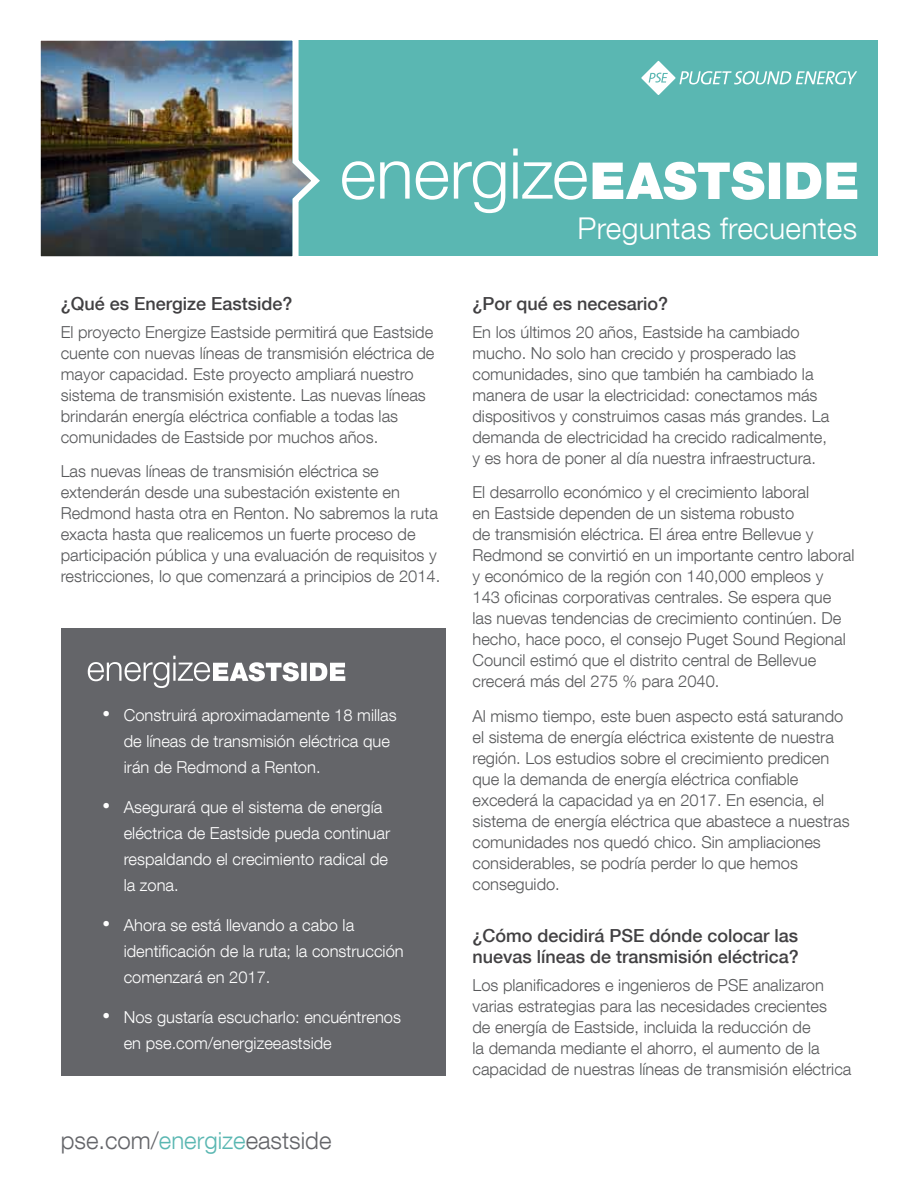
<style>
.page{position:relative;width:918px;height:1188px;background:#fff}
.page>*{position:absolute;margin:0;border:0;box-sizing:border-box;transform-origin:0 0}
.t1{font:300 30px "Helvetica Neue LT Com";letter-spacing:.01em;color:#fff}
.t2{font:300 24px "Helvetica Neue LT Com";color:#646569}
.t3{font:500 18px/21px "Helvetica Neue LT Com";color:#414042}
.t4{font:300 16.5px/21px "Helvetica Neue LT Com";color:#58595b}
.t5{font:300 16.5px/26.1px "Helvetica Neue LT Com";color:#fff}
.s1{font-family:"Akzidenz Grotesk BE";font-weight:400;font-size:21px}
.s2{color:#5ab7b2}
</style>
<div class="page">
<div style="left:165px;top:40px;width:713px;height:216px;background:#5ab7b2"></div>
<svg style="left:593px;top:162px;width:264px;height:38px"></svg>
<svg style="left:342px;top:148px;width:245px;height:65px"></svg>
<svg style="left:641px;top:61px;width:216px;height:34px"></svg>
<img style="left:40px;top:40px;width:280px;height:217px">
<div style="left:61px;top:629px;width:385px;height:447px;background:#646569"></div>
<svg style="left:88px;top:656px;width:257px;height:32px"></svg>
<p class="t3" style="left:61px;top:293px;width:233px">¿Qué es Energize Eastside?</p>
<p class="t4" style="left:61px;top:321px;width:375px">El proyecto Energize Eastside permitirá que Eastside cuente con nuevas líneas de transmisión eléctrica de mayor capacidad. Este proyecto ampliará nuestro sistema de transmisión existente. Las nuevas líneas brindarán energía eléctrica confiable a todas las comunidades de Eastside por muchos años.</p>
<p class="t4" style="left:61px;top:460px;width:381px">Las nuevas líneas de transmisión eléctrica se extenderán desde una subestación existente en Redmond hasta otra en Renton. No sabremos la ruta exacta hasta que realicemos un fuerte proceso de participación pública y una evaluación de requisitos y restricciones, lo que comenzará a principios de 2014.</p>
<p class="t5" style="left:124px;top:702px;width:274px;text-indent:-21px"><span class="s1">•</span> Construirá aproximadamente 18 millas de líneas de transmisión eléctrica que irán de Redmond a Renton.</p>
<p class="t5" style="left:124px;top:793px;width:268px;text-indent:-21px"><span class="s1">•</span> Asegurará que el sistema de energía eléctrica de Eastside pueda continuar respaldando el crecimiento radical de la zona.</p>
<p class="t5" style="left:124px;top:912px;width:281px;text-indent:-21px"><span class="s1">•</span> Ahora se está llevando a cabo la identificación de la ruta; la construcción comenzará en 2017.</p>
<p class="t5" style="left:124px;top:1003px;width:279px;text-indent:-21px"><span class="s1">•</span> Nos gustaría escucharlo: encuéntrenos en pse.com/energizeeastside</p>
<h2 class="t2" style="left:61px;top:1126px;width:272px">pse.com/<span class="s2">energize</span>eastside</h2>
<h1 class="t1" style="left:578px;top:210px;width:281px">Preguntas frecuentes</h1>
<p class="t3" style="left:472px;top:293px;width:197px">¿Por qué es necesario?</p>
<p class="t4" style="left:472px;top:321px;width:358px">En los últimos 20 años, Eastside ha cambiado mucho. No solo han crecido y prosperado las comunidades, sino que también ha cambiado la manera de usar la electricidad: conectamos más dispositivos y construimos casas más grandes. La demanda de electricidad ha crecido radicalmente, y es hora de poner al día nuestra infraestructura.</p>
<p class="t4" style="left:472px;top:481px;width:384px">El desarrollo económico y el crecimiento laboral<br>en Eastside dependen de un sistema robusto<br>de transmisión eléctrica. El área entre Bellevue y Redmond se convirtió en un importante centro laboral y económico de la región con 140,000 empleos y 143 oficinas corporativas centrales. Se espera que las nuevas tendencias de crecimiento continúen. De hecho, hace poco, el consejo Puget Sound Regional Council estimó que el distrito central de Bellevue crecerá más del 275 % para 2040.</p>
<p class="t4" style="left:472px;top:705px;width:379px">Al mismo tiempo, este buen aspecto está saturando el sistema de energía eléctrica existente de nuestra región. Los estudios sobre el crecimiento predicen que la demanda de energía eléctrica confiable excederá la capacidad ya en 2017. En esencia, el sistema de energía eléctrica que abastece a nuestras comunidades nos quedó chico. Sin ampliaciones considerables, se podría perder lo que hemos conseguido.</p>
<p class="t3" style="left:472px;top:925px;width:328px">¿Cómo decidirá PSE dónde colocar las nuevas líneas de transmisión eléctrica?</p>
<p class="t4" style="left:472px;top:974px;width:380px">Los planificadores e ingenieros de PSE analizaron varias estrategias para las necesidades crecientes<br>de energía de Eastside, incluida la reducción de<br>la demanda mediante el ahorro, el aumento de la capacidad de nuestras líneas de transmisión eléctrica</p>
</div>
